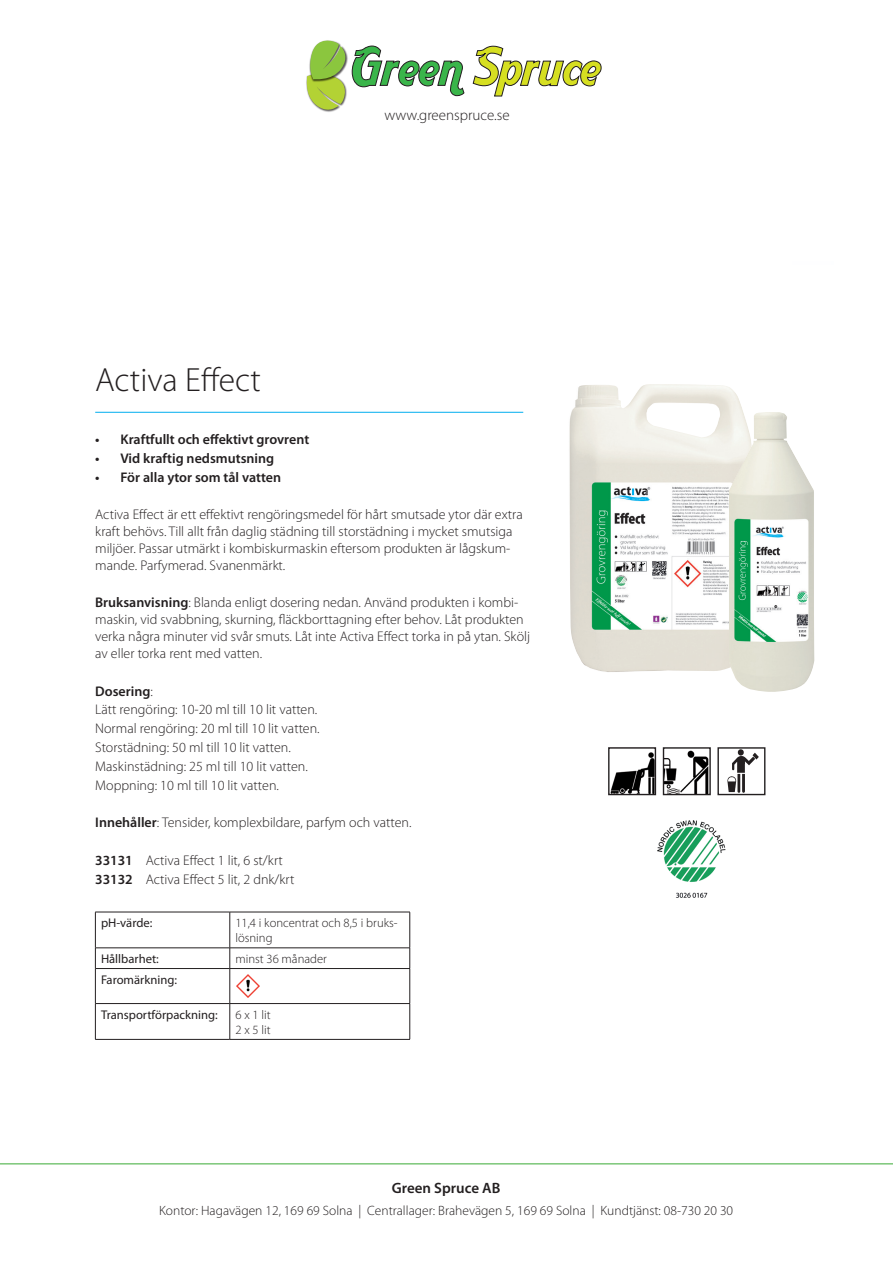
<style>
.page{position:relative;width:893px;height:1263px;background:#fff}
.page>*{position:absolute;margin:0;border:0;box-sizing:border-box;transform-origin:0 0}
.t1{font:300 33.6px "Myriad Pro";color:#231f20}
.t2{font:300 15px "Myriad Pro";color:#231f20}
.t3{font:600 15px "Myriad Pro";color:#231f20}
.t4{font:300 13.95px/16.8px "Myriad Pro";color:#231f20}
.t5{font:600 13.95px "Myriad Pro";color:#231f20}
.t6{font:300 13.5px "Myriad Pro";color:#231f20}
.t7{font:300 12.6px/15.1px "Myriad Pro";color:#231f20}
.t8{font:12.6px "Myriad Pro";color:#231f20}
.s1{font-weight:600}
</style>
<div class="page">
<svg style="left:473px;top:46px;width:128px;height:50px"></svg>
<svg style="left:306px;top:40px;width:158px;height:72px"></svg>
<hr style="left:0;top:1163px;width:893px;height:1px;background:#3aaa35">
<hr style="left:95px;top:412px;width:428px;height:1px;background:#00aeef">
<hr style="left:95px;top:912px;width:135px;height:1px;background:#231f20">
<hr style="left:95px;top:912px;width:1px;height:36px;background:#231f20">
<hr style="left:230px;top:912px;width:180px;height:1px;background:#231f20">
<hr style="left:230px;top:912px;width:1px;height:36px;background:#231f20">
<hr style="left:409px;top:912px;width:1px;height:36px;background:#231f20">
<hr style="left:95px;top:947px;width:135px;height:1px;background:#231f20">
<svg style="left:95px;top:948px;width:1px;height:20px"></svg>
<hr style="left:230px;top:947px;width:180px;height:1px;background:#231f20">
<svg style="left:230px;top:948px;width:1px;height:20px"></svg>
<svg style="left:409px;top:948px;width:1px;height:20px"></svg>
<hr style="left:95px;top:968px;width:135px;height:1px;background:#231f20">
<hr style="left:95px;top:969px;width:1px;height:34px;background:#231f20">
<hr style="left:230px;top:968px;width:180px;height:1px;background:#231f20">
<hr style="left:230px;top:969px;width:1px;height:34px;background:#231f20">
<hr style="left:409px;top:969px;width:1px;height:34px;background:#231f20">
<hr style="left:95px;top:1003px;width:135px;height:1px;background:#231f20">
<hr style="left:95px;top:1004px;width:1px;height:35px;background:#231f20">
<hr style="left:230px;top:1003px;width:180px;height:1px;background:#231f20">
<hr style="left:230px;top:1004px;width:1px;height:35px;background:#231f20">
<hr style="left:409px;top:1004px;width:1px;height:35px;background:#231f20">
<hr style="left:95px;top:1039px;width:135px;height:1px;background:#231f20">
<hr style="left:230px;top:1039px;width:180px;height:1px;background:#231f20">
<img style="left:236px;top:974px;width:24px;height:24px">
<img style="left:569px;top:384px;width:174px;height:288px">
<img style="left:728px;top:412px;width:86px;height:280px">
<img style="left:610px;top:752px;width:44px;height:41px">
<div style="left:608px;top:747px;width:48px;height:48px;border:1px solid #231f20"></div>
<img style="left:665px;top:750px;width:44px;height:43px">
<div style="left:663px;top:747px;width:48px;height:48px;border:1px solid #231f20"></div>
<img style="left:727px;top:749px;width:32px;height:44px">
<div style="left:717px;top:747px;width:48px;height:48px;border:1px solid #231f20"></div>
<img style="left:657px;top:820px;width:69px;height:78px">
<p class="t1" style="left:95px;top:360px;width:167px">Activa Effect</p>
<p class="t2" style="left:384px;top:105px;width:127px">www.greenspruce.se</p>
<p class="t5" style="left:95px;top:430px;width:216px">• Kraftfullt och effektivt grovrent</p>
<p class="t5" style="left:95px;top:449px;width:180px">• Vid kraftig nedsmutsning</p>
<p class="t5" style="left:95px;top:468px;width:188px">• För alla ytor som tål vatten</p>
<p class="t4" style="left:95px;top:506px;width:429px">Activa Effect är ett effektivt rengöringsmedel för hårt smutsade ytor där extra kraft behövs. Till allt från daglig städning till storstädning i mycket smutsiga miljöer. Passar utmärkt i kombiskurmaskin eftersom produkten är lågskum&shy;mande. Parfymerad. Svanenmärkt.</p>
<p class="t4" style="left:95px;top:594px;width:436px"><span class="s1">Bruksanvisning</span>: Blanda enligt dosering nedan. Använd produkten i kombi&shy;maskin, vid svabbning, skurning, fläckborttagning efter behov. Låt produkten verka några minuter vid svår smuts. Låt inte Activa Effect torka in på ytan. Skölj av eller torka rent med vatten.</p>
<p class="t4" style="left:95px;top:681px;width:226px;line-height:18.8px"><span class="s1">Dosering</span>:<br>Lätt rengöring: 10-20 ml till 10 lit vatten.<br>Normal rengöring: 20 ml till 10 lit vatten.<br>Storstädning: 50 ml till 10 lit vatten.<br>Maskinstädning: 25 ml till 10 lit vatten.<br>Moppning: 10 ml till 10 lit vatten.</p>
<p class="t4" style="left:95px;top:814px;width:318px"><span class="s1">Innehåller</span>: Tensider, komplexbildare, parfym och vatten.</p>
<p class="t4" style="left:95px;top:851px;width:201px;line-height:18.8px"><span class="s1">33131</span> Activa Effect 1 lit, 6 st/krt<br><span class="s1">33132</span> Activa Effect 5 lit, 2 dnk/krt</p>
<p class="t8" style="left:101px;top:915px;width:53px">pH-värde:</p>
<p class="t7" style="left:235px;top:915px;width:164px">11,4 i koncentrat och 8,5 i bruks&shy;lösning</p>
<p class="t8" style="left:101px;top:951px;width:59px">Hållbarhet:</p>
<p class="t7" style="left:235px;top:951px;width:93px">minst 36 månader</p>
<p class="t8" style="left:101px;top:971px;width:78px">Faromärkning:</p>
<p class="t8" style="left:101px;top:1007px;width:118px">Transportförpackning:</p>
<p class="t7" style="left:235px;top:1007px;width:37px">6 x 1 lit<br>2 x 5 lit</p>
<p class="t3" style="left:392px;top:1178px;width:110px">Green Spruce AB</p>
<p class="t6" style="left:159px;top:1202px;width:576px">Kontor: Hagavägen 12, 169 69 Solna | Centrallager: Brahevägen 5, 169 69 Solna | Kundtjänst: 08-730 20 30</p>
</div>
